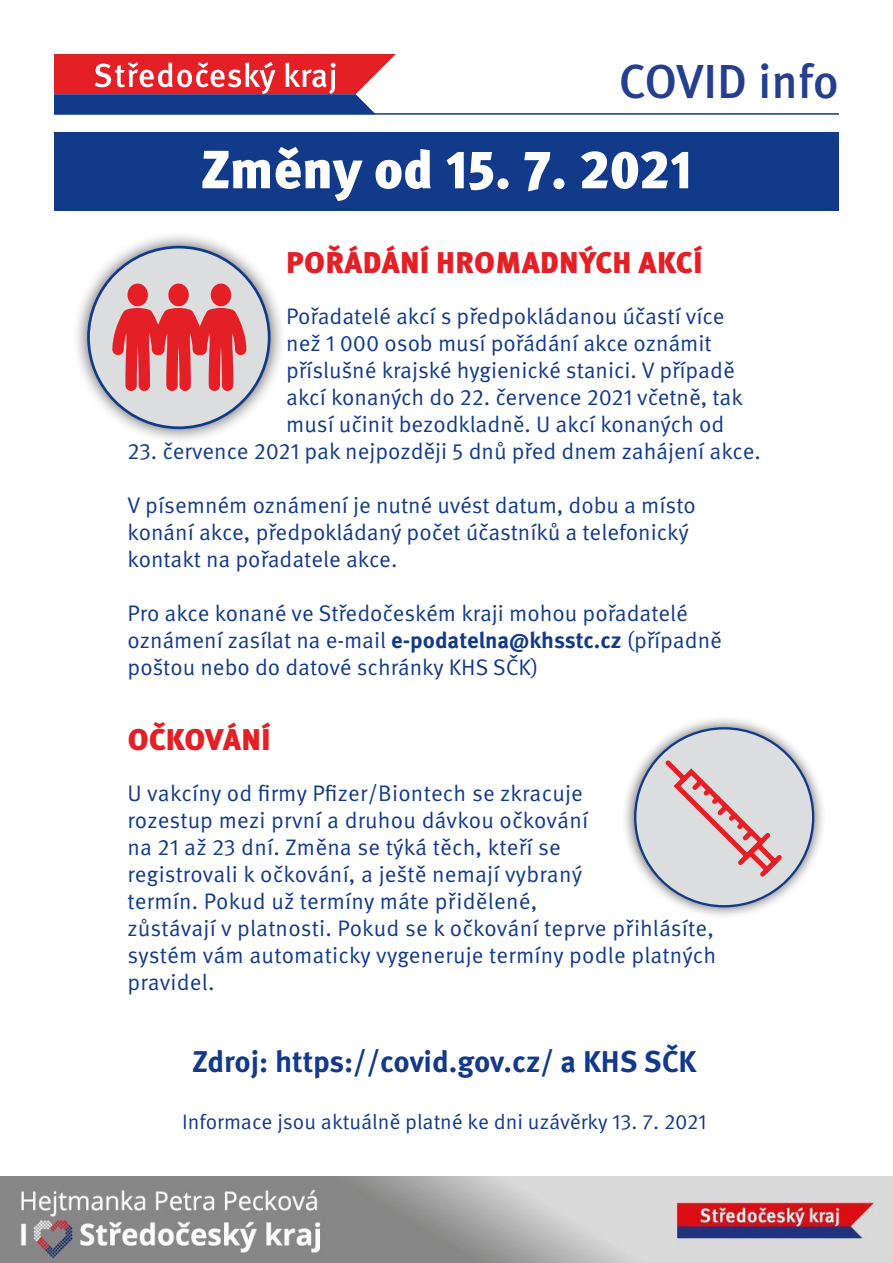
<style>
.page{position:relative;width:893px;height:1263px;background:#fff}
.page>*{position:absolute;margin:0;border:0;box-sizing:border-box;transform-origin:0 0}
.t1{font:900 53.7px "Meta Pro";color:#fff}
.t2{font:500 47.7px "Meta Pro";color:#253f8e}
.t3{font:700 30px "Meta Pro";letter-spacing:-.005em;color:#123a8a}
.t4{font:900 30px "Meta Pro";letter-spacing:.01em;color:#e41f25}
.t5{font:22.5px/27px "Meta Pro";color:#123a8a}
.t6{font:21px "Meta Pro";color:#123a8a}
.s1{font-weight:700}
</style>
<div class="page">
<img style="left:0;top:1176px;width:892px;height:87px">
<div style="left:54px;top:132px;width:785px;height:78px;background:#123a8a"></div>
<svg style="left:54px;top:54px;width:342px;height:59px;background:#ab4d67"></svg>
<hr style="left:54px;top:113px;width:785px;height:2px;background:#123a8a">
<div style="left:72px;top:231px;width:214px;height:213px;background:#231f20;opacity:.75"></div>
<div style="left:89px;top:247px;width:180px;height:181px;background:#dcdddf;border-radius:50%"></div>
<svg style="left:112px;top:284px;width:134px;height:107px"></svg>
<div style="left:622px;top:715px;width:205px;height:205px;background:#231f20;opacity:.75"></div>
<div style="left:635px;top:728px;width:178px;height:178px;background:#dcdddf;border-radius:50%"></div>
<svg style="left:661px;top:756px;width:125px;height:125px"></svg>
<p class="t2" style="left:619px;top:45px;width:222px">COVID info</p>
<p class="t1" style="left:201px;top:127px;width:493px">Změny od 15. 7. 2021</p>
<p class="t4" style="left:286px;top:238px;width:418px">POŘÁDÁNÍ HROMADNÝCH AKCÍ</p>
<p class="t5" style="left:286px;top:301px;width:458px">Pořadatelé akcí s předpokládanou účastí více než 1 000 osob musí pořádání akce oznámit příslušné krajské hygienické stanici. V případě akcí konaných do 22. července 2021 včetně, tak musí učinit bezodkladně. U akcí konaných od</p>
<p class="t5" style="left:128px;top:436px;width:635px">23. července 2021 pak nejpozději 5 dnů před dnem zahájení akce.</p>
<p class="t5" style="left:128px;top:490px;width:570px">V písemném oznámení je nutné uvést datum, dobu a místo konání akce, předpokládaný počet účastníků a telefonický kontakt na pořadatele akce.</p>
<p class="t5" style="left:128px;top:598px;width:596px">Pro akce konané ve Středočeském kraji mohou pořadatelé oznámení zasílat na e-mail <span class="s1">e-podatelna@khsstc.cz</span> (případně poštou nebo do datové schránky KHS SČK)</p>
<p class="t4" style="left:128px;top:715px;width:144px">OČKOVÁNÍ</p>
<p class="t5" style="left:128px;top:778px;width:590px">U vakcíny od firmy Pfizer/Biontech se zkracuje<br>rozestup mezi první a druhou dávkou očkování<br>na 21 až 23 dní. Změna se týká těch, kteří se<br>registrovali k očkování, a ještě nemají vybraný<br>termín. Pokud už termíny máte přidělené,<br>zůstávají v platnosti. Pokud se k očkování teprve přihlásíte, systém vám automaticky vygeneruje termíny podle platných pravidel.</p>
<p class="t3" style="left:192px;top:1038px;width:506px">Zdroj: https://covid.gov.cz/ a KHS SČK</p>
<p class="t6" style="left:182px;top:1105px;width:526px">Informace jsou aktuálně platné ke dni uzávěrky 13. 7. 2021</p>
</div>
